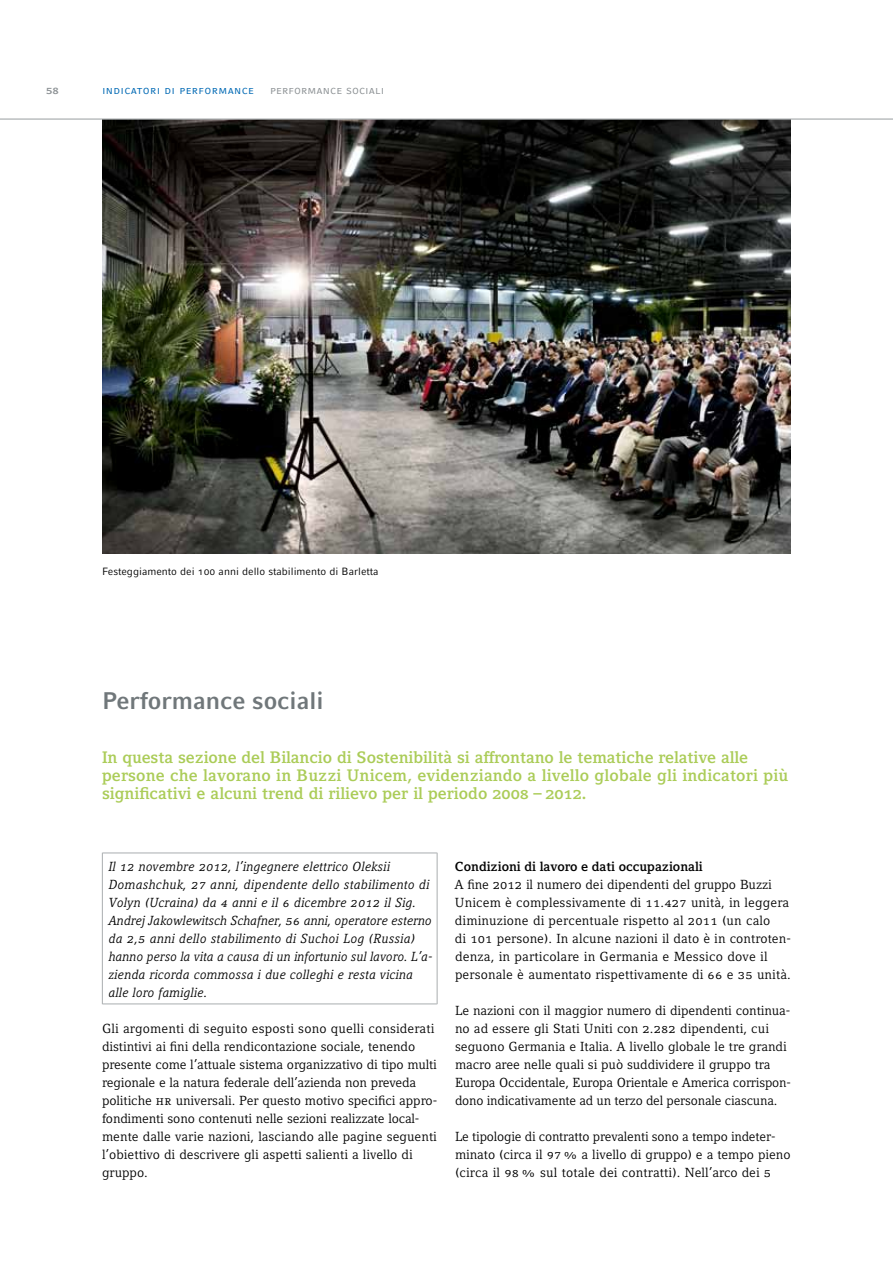
<style>
.page{position:relative;width:893px;height:1263px;background:#fff}
.page>*{position:absolute;margin:0;border:0;box-sizing:border-box;transform-origin:0 0}
.t1{font:700 24px "Compatil Fact LT";color:#70777a}
.t2{font:700 16.5px/18px "Compatil Letter LT";color:#abcc58}
.t3{font:13.05px/18px "Compatil Letter LT";letter-spacing:-.005em;color:#000}
.t4{font:italic 13.05px/18px "Compatil Letter LT";color:#000}
.t5{font:11.55px "Compatil Fact LT Regular SC";letter-spacing:.03em;color:#0069b4}
.t6{font:11.55px "Compatil Fact LT Regular SC";letter-spacing:.01em;color:#8d9295}
.t7{font:11.55px "Compatil Fact LT Bold SC";color:#8d9295}
.t8{font:10.5px "Compatil Fact LT";color:#000}
.s1{font-family:"Compatil Fact LT Alt Two Reg SC"}
.s2{font-family:"Compatil Letter LT Alt Two Bold SC";font-weight:400}
.s3{font-family:"Compatil Letter LT Italic SC";font-style:normal}
.s4{font-family:"Compatil Letter LT Pro"}
.s5{font-weight:700}
.s6{font-family:"Compatil Letter LT Alt Two Reg SC"}
</style>
<div class="page">
<hr style="left:103px;top:853px;width:334px;height:1px;background:#a9adaf">
<hr style="left:102px;top:853px;width:1px;height:151px;background:#a9adaf">
<hr style="left:437px;top:853px;width:1px;height:151px;background:#a9adaf">
<hr style="left:103px;top:1004px;width:334px;height:1px;background:#a9adaf">
<img style="left:102px;top:120px;width:689px;height:434px">
<hr style="left:0;top:118px;width:893px;height:2px;background:#a9adaf">
<p class="t7" style="left:46px;top:83px;width:14px">58</p>
<p class="t5" style="left:102px;top:83px;width:154px">indicatori di performance</p>
<p class="t6" style="left:270px;top:83px;width:116px">performance sociali</p>
<p class="t8" style="left:102px;top:565px;width:278px">Festeggiamento dei <span class="s1">100</span> anni dello stabilimento di Barletta</p>
<h1 class="t1" style="left:102px;top:686px;width:223px">Performance sociali</h1>
<p class="t2" style="left:102px;top:748px;width:688px">In questa sezione del Bilancio di Sostenibilità si affrontano le tematiche relative alle persone che lavorano in Buzzi Unicem, evidenziando a livello globale gli indicatori più significativi e alcuni trend di rilievo per il periodo <span class="s2">2008</span> – <span class="s2">2012</span>.</p>
<p class="t4" style="left:109px;top:857px;width:325px">Il <span class="s3">12</span> novembre <span class="s3">2012,</span> l’ingegnere elettrico Oleksii Domashchuk, <span class="s3">27</span> anni, dipendente dello stabilimento di Volyn (Ucraina) da <span class="s3">4</span> anni e il <span class="s3">6</span> dicembre <span class="s3">2012</span> il Sig.<br>Andrej Jakowlewitsch Schafner, <span class="s3">56</span> anni, operatore esterno da <span class="s3">2,5</span> anni dello stabilimento di Suchoi Log (Russia) hanno perso la vita a causa di un infortunio sul lavoro. L’a&shy;zienda ricorda commossa i due colleghi e resta vicina alle loro famiglie.</p>
<p class="t3" style="left:102px;top:1019px;width:337px">Gli argomenti di seguito esposti sono quelli considerati distintivi ai fini della rendicontazione sociale, tenendo presente come l’attuale sistema organizzativo di tipo multi regionale e la natura federale dell’azienda non preveda politiche <span class="s4">HR</span> universali. Per questo motivo specifici appro&shy;fondimenti sono contenuti nelle sezioni realizzate local&shy;mente dalle varie nazioni, lasciando alle pagine seguenti l’obiettivo di descrivere gli aspetti salienti a livello di gruppo.</p>
<p class="t3" style="left:455px;top:857px;width:337px"><span class="s5">Condizioni di lavoro e dati occupazionali<br></span>A fine <span class="s6">2012</span> il numero dei dipendenti del gruppo Buzzi Unicem è complessivamente di <span class="s6">11</span>.<span class="s6">427</span> unità, in leggera diminuzione di percentuale rispetto al <span class="s6">2011</span> (un calo<br>di <span class="s6">101</span> persone). In alcune nazioni il dato è in controten&shy;denza, in particolare in Germania e Messico dove il personale è aumentato rispettivamente di <span class="s6">66</span> e <span class="s6">35</span> unità.</p>
<p class="t3" style="left:455px;top:1001px;width:337px">Le nazioni con il maggior numero di dipendenti continua&shy;no ad essere gli Stati Uniti con <span class="s6">2</span>.<span class="s6">282</span> dipendenti, cui seguono Germania e Italia. A livello globale le tre grandi macro aree nelle quali si può suddividere il gruppo tra Europa Occidentale, Europa Orientale e America corrispon&shy;dono indicativamente ad un terzo del personale ciascuna.</p>
<p class="t3" style="left:455px;top:1127px;width:337px">Le tipologie di contratto prevalenti sono a tempo indeter&shy;minato (circa il <span class="s6">97%</span> a livello di gruppo) e a tempo pieno (circa il <span class="s6">98%</span> sul totale dei contratti). Nell’arco dei <span class="s6">5</span></p>
</div>
